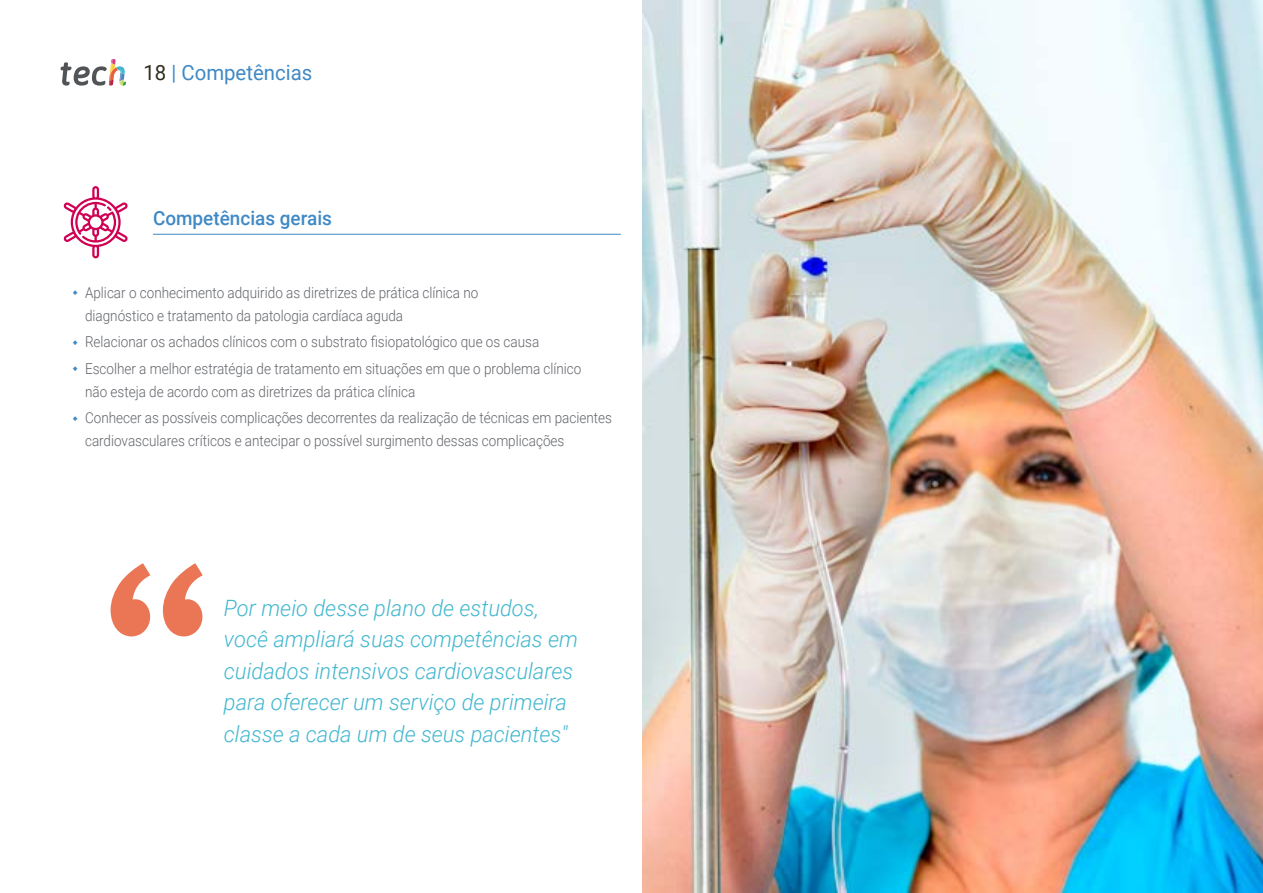
<style>
.page{position:relative;width:1263px;height:893px;background:#fff}
.page>*{position:absolute;margin:0;border:0;box-sizing:border-box;transform-origin:0 0}
.t1{font:italic 300 22.5px/31.5px "Roboto";color:#43b7cf}
.t2{font:21px "Roboto";color:#4089c5}
.t3{font:500 19.5px "Roboto";color:#4089c5}
.t4{font:300 15px/26.7px "Roboto";color:#61646a;scale:.9 1}
.s1{color:#312e20}
</style>
<div class="page">
<hr style="left:153px;top:234px;width:468px;height:1px;background:#4089c5">
<svg style="left:63px;top:186px;width:65px;height:72px"></svg>
<svg style="left:61px;top:59px;width:65px;height:27px"></svg>
<img style="left:642px;top:0;width:621px;height:893px">
<svg style="left:111px;top:563px;width:92px;height:73px"></svg>
<h2 class="t2" style="left:144px;top:57px;width:170px"><span class="s1">18</span> | Competências</h2>
<h3 class="t3" style="left:153px;top:205px;width:180px">Competências gerais</h3>
<p class="t4" style="left:85px;top:281px;width:438px;line-height:22.5px">Aplicar o conhecimento adquirido as diretrizes de prática clínica no diagnóstico e tratamento da patologia cardíaca aguda</p>
<p class="t4" style="left:85px;top:328px;width:553px">Relacionar os achados clínicos com o substrato fisiopatológico que os causa<br>Escolher a melhor estratégia de tratamento em situações em que o problema clínico</p>
<p class="t4" style="left:85px;top:377px;width:587px">não esteja de acordo com as diretrizes da prática clínica<br>Conhecer as possíveis complicações decorrentes da realização de técnicas em pacientes</p>
<p class="t4" style="left:85px;top:427px;width:534px">cardiovasculares críticos e antecipar o possível surgimento dessas complicações</p>
<h1 class="t1" style="left:224px;top:591px;width:355px">Por meio desse plano de estudos, você ampliará suas competências em cuidados intensivos cardiovasculares para oferecer um serviço de primeira classe a cada um de seus pacientes"</h1>
</div>
